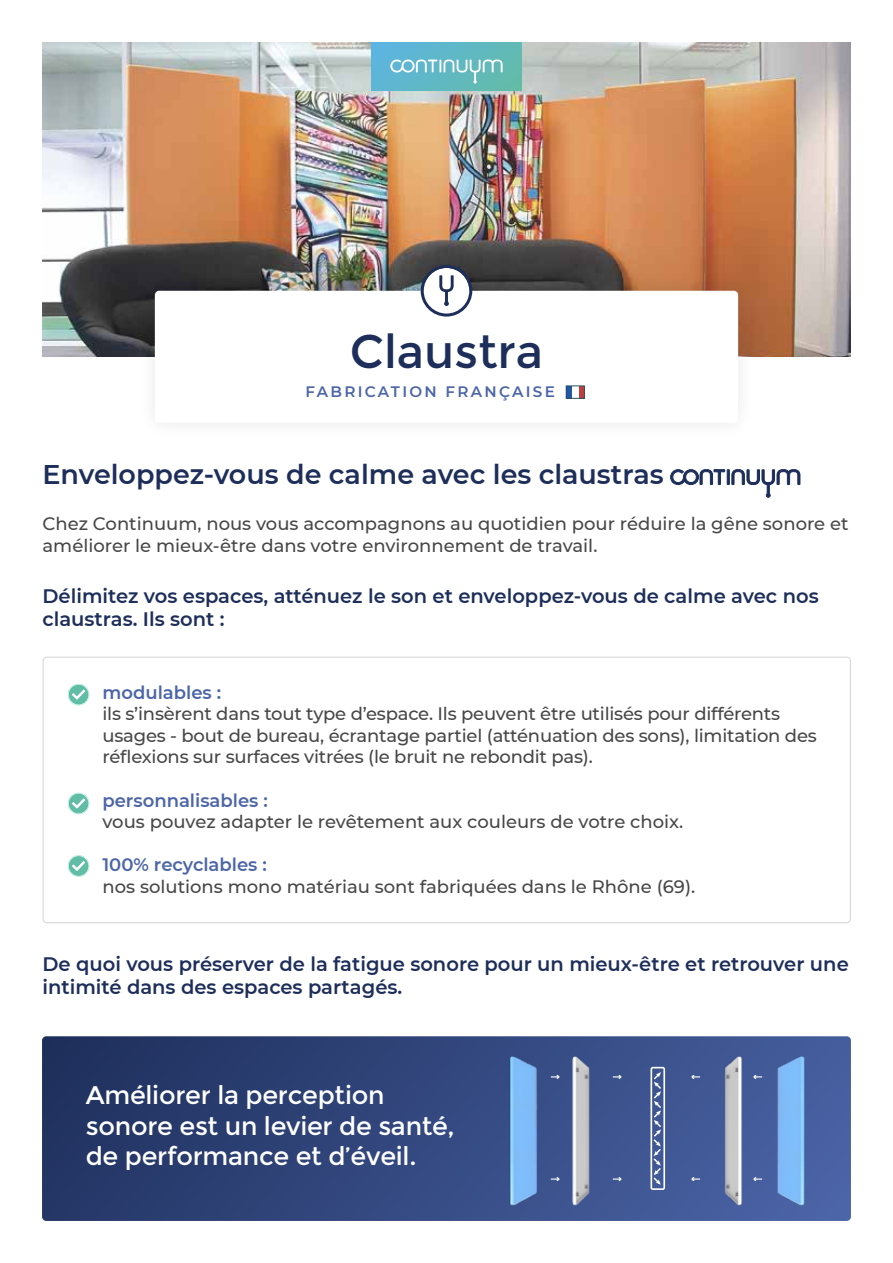
<style>
.page{position:relative;width:893px;height:1263px;background:#fff}
.page>*{position:absolute;margin:0;border:0;box-sizing:border-box;transform-origin:0 0}
.t1{font:46.65px "Montserrat";color:#1d2e5a}
.t2{font:600 27px "Montserrat";color:#1d2e5a}
.t3{font:25.5px/30.6px "Montserrat";letter-spacing:-.01em;color:#fff}
.t4{font:600 19.5px/23.4px "Montserrat";color:#1d2e5a}
.t5{font:500 18px/21.6px "Montserrat";letter-spacing:-.01em;color:#474747}
.t6{font:600 18px "Montserrat";color:#4c65a8}
.t7{font:600 15.15px "Montserrat";letter-spacing:.15em;color:#4c65a8}
</style>
<div class="page">
<svg style="left:42px;top:1036px;width:809px;height:185px;background:#2d4174"></svg>
<img style="left:488px;top:1036px;width:340px;height:185px">
<svg style="left:613px;top:1075px;width:9px;height:4px"></svg>
<svg style="left:613px;top:1177px;width:9px;height:4px"></svg>
<svg style="left:551px;top:1075px;width:9px;height:4px"></svg>
<svg style="left:551px;top:1177px;width:9px;height:4px"></svg>
<svg style="left:691px;top:1177px;width:9px;height:4px"></svg>
<svg style="left:691px;top:1075px;width:9px;height:4px"></svg>
<svg style="left:753px;top:1177px;width:9px;height:4px"></svg>
<svg style="left:753px;top:1075px;width:9px;height:4px"></svg>
<svg style="left:650px;top:1067px;width:15px;height:123px"></svg>
<svg style="left:43px;top:657px;width:808px;height:266px"></svg>
<svg style="left:670px;top:469px;width:130px;height:29px"></svg>
<svg style="left:68px;top:684px;width:21px;height:21px"></svg>
<svg style="left:68px;top:793px;width:21px;height:21px"></svg>
<svg style="left:68px;top:855px;width:21px;height:22px"></svg>
<img style="left:43px;top:43px;width:807px;height:314px">
<div style="left:371px;top:43px;width:150px;height:48px;background:linear-gradient(to right,#5eb6df,#64bbaf)"></div>
<svg style="left:390px;top:60px;width:113px;height:24px;background:#7cc5cd"></svg>
<img style="left:132px;top:268px;width:629px;height:156px">
<div style="left:155px;top:291px;width:583px;height:132px;background:#fff;border-radius:4px"></div>
<div style="left:566px;top:386px;width:6px;height:12px;background:#2056a3"></div>
<div style="left:578px;top:386px;width:6px;height:12px;background:#c13e3d"></div>
<div style="left:566px;top:386px;width:18px;height:12px;border:1px solid #265165"></div>
<svg style="left:421px;top:265px;width:51px;height:52px"></svg>
<h1 class="t1" style="left:350px;top:324px;width:195px">Claustra</h1>
<p class="t7" style="left:305px;top:381px;width:251px">FABRICATION FRANÇAISE</p>
<h2 class="t2" style="left:43px;top:456px;width:623px">Enveloppez-vous de calme avec les claustras</h2>
<p class="t5" style="left:43px;top:512px;width:807px">Chez Continuum, nous vous accompagnons au quotidien pour réduire la gêne sonore et améliorer le mieux-être dans votre environnement de travail.</p>
<p class="t4" style="left:43px;top:583px;width:778px">Délimitez vos espaces, atténuez le son et enveloppez-vous de calme avec nos claustras. Ils sont :</p>
<p class="t6" style="left:102px;top:679px;width:120px">modulables :</p>
<p class="t5" style="left:102px;top:702px;width:716px">ils s’insèrent dans tout type d’espace. Ils peuvent être utilisés pour différents usages - bout de bureau, écrantage partiel (atténuation des sons), limitation des réflexions sur surfaces vitrées (le bruit ne rebondit pas).</p>
<p class="t6" style="left:102px;top:787px;width:167px">personnalisables :</p>
<p class="t5" style="left:102px;top:810px;width:582px">vous pouvez adapter le revêtement aux couleurs de votre choix.</p>
<p class="t6" style="left:102px;top:852px;width:166px">100% recyclables :</p>
<p class="t5" style="left:102px;top:875px;width:594px">nos solutions mono matériau sont fabriquées dans le Rhône (69).</p>
<p class="t4" style="left:43px;top:951px;width:808px">De quoi vous préserver de la fatigue sonore pour un mieux-être et retrouver une intimité dans des espaces partagés.</p>
<h3 class="t3" style="left:86px;top:1080px;width:371px">Améliorer la perception sonore est un levier de santé, de performance et d’éveil.</h3>
</div>
